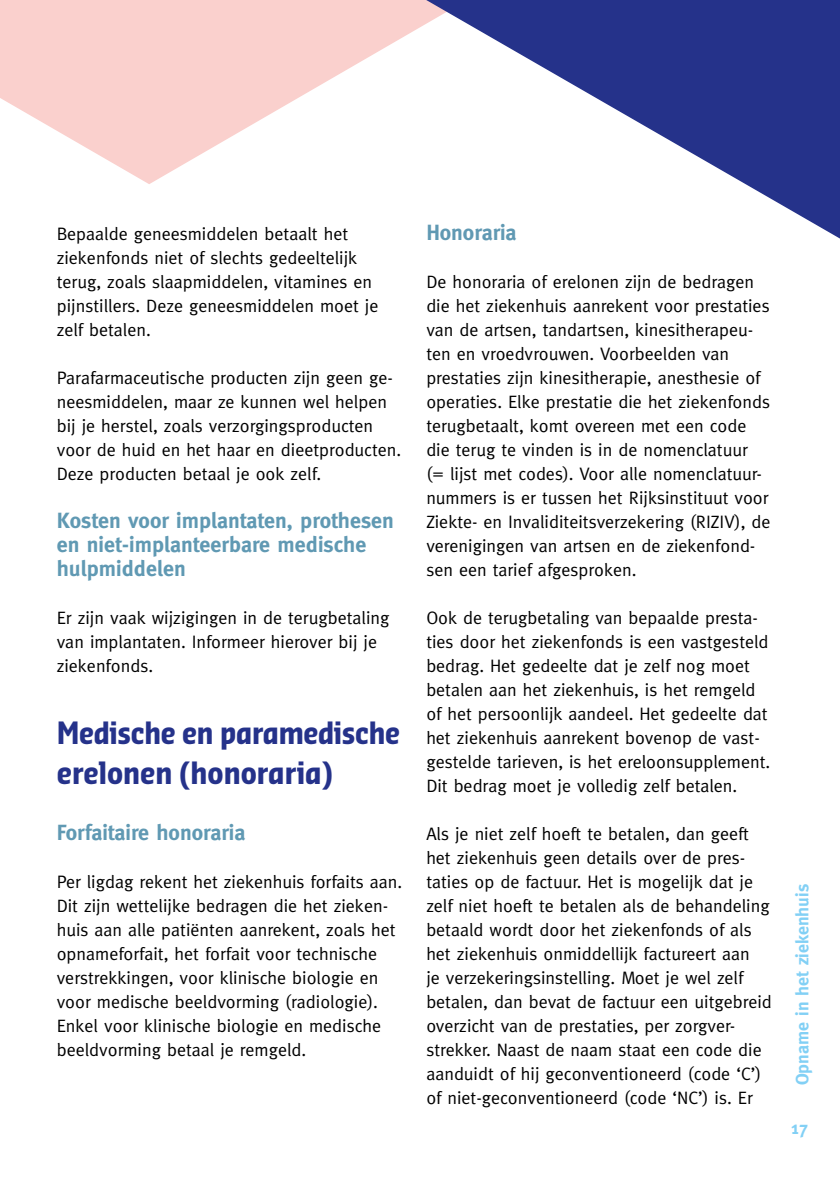
<style>
.page{position:relative;width:840px;height:1191px;background:#fff}
.page>*{position:absolute;margin:0;border:0;box-sizing:border-box;transform-origin:0 0}
.t1{font:700 30px/40px "Sansa Con Pro";letter-spacing:-.005em;color:#25328a;scale:.93 1}
.t2{font:700 22px/24px "Meta";color:#6099b3}
.t3{font:18px/24px "Meta";color:#000}
.t4{font:700 18px "Meta";color:#82d0f5}
</style>
<div class="page">
<svg style="left:540px;top:0;width:299px;height:238px;fill:#25328a"></svg>
<svg style="left:0;top:0;width:540px;height:184px;fill:#fad0cd"></svg>
<p class="t3" style="left:57px;top:221px;width:323px">Bepaalde geneesmiddelen betaalt het ziekenfonds niet of slechts gedeeltelijk terug, zoals slaapmiddelen, vitamines en pijnstillers. Deze geneesmiddelen moet je zelf betalen.</p>
<p class="t3" style="left:57px;top:365px;width:346px">Parafarmaceutische producten zijn geen ge&shy;neesmiddelen, maar ze kunnen wel helpen bij je herstel, zoals verzorgingsproducten voor de huid en het haar en dieetproducten.<br>Deze producten betaal je ook zelf.</p>
<p class="t2" style="left:57px;top:508px;width:338px">Kosten voor implantaten, prothesen en niet-implanteerbare medische hulpmiddelen</p>
<p class="t3" style="left:57px;top:606px;width:334px">Er zijn vaak wijzigingen in de terugbetaling van implantaten. Informeer hierover bij je ziekenfonds.</p>
<h1 class="t1" style="left:57px;top:713px;width:370px">Medische en paramedische erelonen (honoraria)</h1>
<p class="t2" style="left:57px;top:820px;width:190px">Forfaitaire honoraria</p>
<p class="t3" style="left:57px;top:870px;width:347px">Per ligdag rekent het ziekenhuis forfaits aan.<br>Dit zijn wettelijke bedragen die het zieken&shy;huis aan alle patiënten aanrekent, zoals het opnameforfait, het forfait voor technische verstrekkingen, voor klinische biologie en voor medische beeldvorming (radiologie).<br>Enkel voor klinische biologie en medische beeldvorming betaal je remgeld.</p>
<p class="t2" style="left:426px;top:220px;width:92px">Honoraria</p>
<p class="t3" style="left:426px;top:270px;width:345px">De honoraria of erelonen zijn de bedragen die het ziekenhuis aanrekent voor prestaties van de artsen, tandartsen, kinesitherapeu&shy;ten en vroedvrouwen. Voorbeelden van prestaties zijn kinesitherapie, anesthesie of operaties. Elke prestatie die het ziekenfonds terugbetaalt, komt overeen met een code die terug te vinden is in de nomenclatuur<br>(= lijst met codes). Voor alle nomenclatuur&shy;nummers is er tussen het Rijksinstituut voor Ziekte- en Invaliditeitsverzekering (RIZIV), de verenigingen van artsen en de ziekenfond&shy;sen een tarief afgesproken.</p>
<p class="t3" style="left:426px;top:605px;width:345px">Ook de terugbetaling van bepaalde presta&shy;ties door het ziekenfonds is een vastgesteld bedrag. Het gedeelte dat je zelf nog moet betalen aan het ziekenhuis, is het remgeld of het persoonlijk aandeel. Het gedeelte dat het ziekenhuis aanrekent bovenop de vast&shy;gestelde tarieven, is het ereloonsupplement.<br>Dit bedrag moet je volledig zelf betalen.</p>
<p class="t3" style="left:426px;top:821px;width:347px">Als je niet zelf hoeft te betalen, dan geeft het ziekenhuis geen details over de pres&shy;taties op de factuur. Het is mogelijk dat je zelf niet hoeft te betalen als de behandeling betaald wordt door het ziekenfonds of als het ziekenhuis onmiddellijk factureert aan<br>je verzekeringsinstelling. Moet je wel zelf betalen, dan bevat de factuur een uitgebreid overzicht van de prestaties, per zorgver&shy;strekker. Naast de naam staat een code die aanduidt of hij geconventioneerd (code ‘C’) of niet-geconventioneerd (code ‘NC’) is. Er</p>
<p class="t4" style="left:791px;top:1085px;width:203px;rotate:-90deg">Opname in het ziekenhuis</p>
<p class="t4" style="left:790px;top:1117px;width:19px">17</p>
</div>
